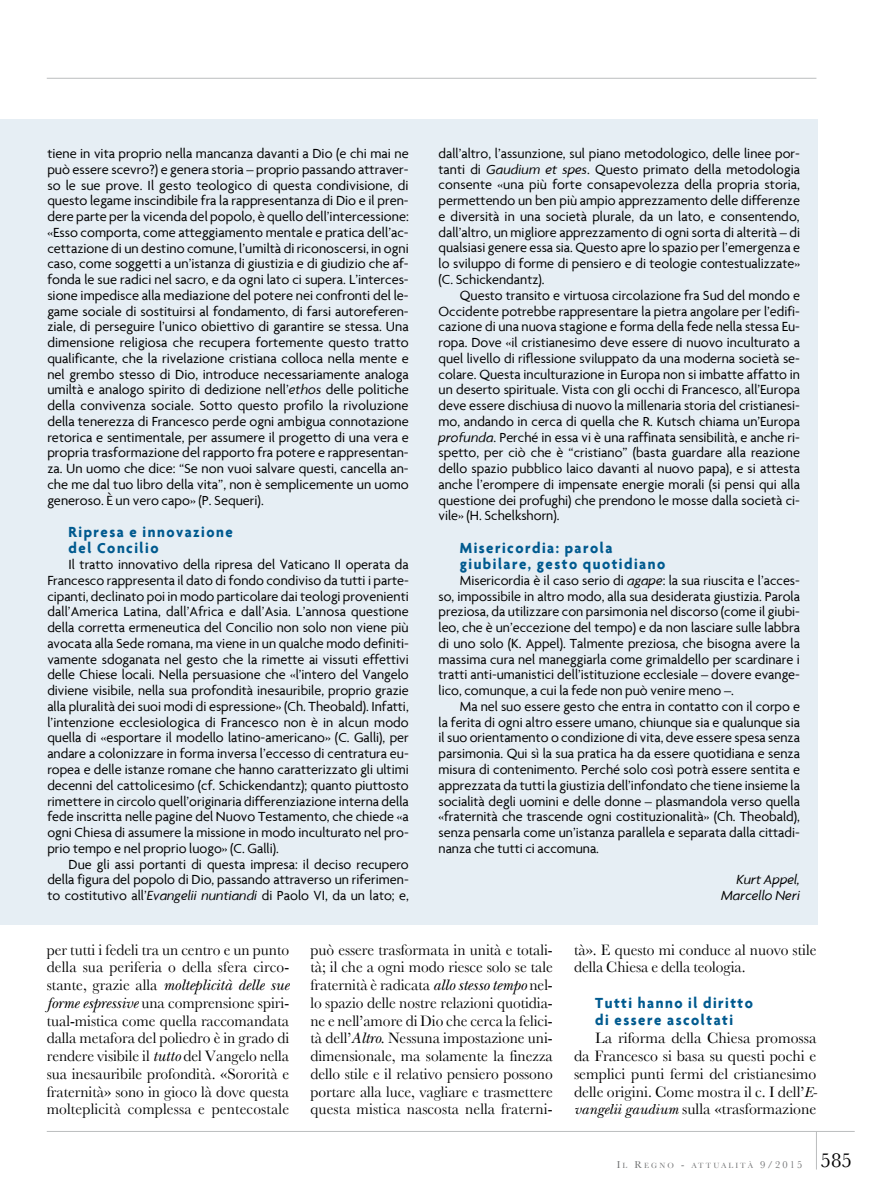
<style>
.page{position:relative;width:893px;height:1191px;background:#fff}
.page>*{position:absolute;margin:0;border:0;box-sizing:border-box;transform-origin:0 0}
.t1{font:15.75px/17.7px "Baskerville";color:#000;text-align:justify}
.t2{font:700 15.75px/16.5px "Agenda";letter-spacing:.1em;color:#005a8f;scale:.95 1}
.t3{font:italic 15.75px "New Baskerville Std";color:#000}
.t4{font:14.25px/15.8px "Agenda";color:#000;text-align:justify}
.t5{font:italic 14.25px/15.8px "Agenda";color:#000;text-align:right}
.t6{font:7.8px "Baskerville";letter-spacing:.265em;color:#707172}
.s1{font-style:italic}
.s2{font-family:"Baskerville";font-style:normal}
.s3{font-family:"New Baskerville Std";font-style:italic}
.s4{font-family:"New Baskerville Std";font-style:italic;font-size:15px}
.s5{font-size:10.5px}
</style>
<div class="page">
<hr style="left:47px;top:78px;width:769px;height:1px;background:#bbbdbe">
<hr style="left:47px;top:1131px;width:808px;height:1px;background:#bbbdbe">
<hr style="left:816px;top:1131px;width:1px;height:38px;background:#bbbdbe">
<div style="left:0;top:119px;width:817px;height:805px;background:#e6eef4"></div>
<p class="t4" style="left:47px;top:145px;width:363px">tiene in vita proprio nella mancanza davanti a Dio (e chi mai ne può essere scevro?) e genera storia – proprio passando attraver&shy;so le sue prove. Il gesto teologico di questa condivisione, di questo legame inscindibile fra la rappresentanza di Dio e il pren&shy;dere parte per la vicenda del popolo, è quello dell’intercessione: «Esso comporta, come atteggiamento mentale e pratica dell’ac&shy;cettazione di un destino comune, l’umiltà di riconoscersi, in ogni caso, come soggetti a un’istanza di giustizia e di giudizio che af&shy;fonda le sue radici nel sacro, e da ogni lato ci supera. L’interces&shy;sione impedisce alla mediazione del potere nei confronti del le&shy;game sociale di sostituirsi al fondamento, di farsi autoreferen&shy;ziale, di perseguire l’unico obiettivo di garantire se stessa. Una dimensione religiosa che recupera fortemente questo tratto qualificante, che la rivelazione cristiana colloca nella mente e nel grembo stesso di Dio, introduce necessariamente analoga umiltà e analogo spirito di dedizione nell’<span class="s1">ethos</span> delle politiche della convivenza sociale. Sotto questo profilo la rivoluzione della tenerezza di Francesco perde ogni ambigua connotazione retorica e sentimentale, per assumere il progetto di una vera e propria trasformazione del rapporto fra potere e rappresentan&shy;za. Un uomo che dice: “Se non vuoi salvare questi, cancella an&shy;che me dal tuo libro della vita”, non è semplicemente un uomo generoso. È un vero capo» (P. Sequeri).</p>
<p class="t2" style="left:69px;top:523px;width:174px">Ripresa e innovazione del Concilio</p>
<p class="t4" style="left:47px;top:556px;width:363px;text-indent:21px">Il tratto innovativo della ripresa del Vaticano II operata da Francesco rappresenta il dato di fondo condiviso da tutti i parte&shy;cipanti, declinato poi in modo particolare dai teologi provenienti dall’America Latina, dall’Africa e dall’Asia. L’annosa questione della corretta ermeneutica del Concilio non solo non viene più avocata alla Sede romana, ma viene in un qualche modo definiti&shy;vamente sdoganata nel gesto che la rimette ai vissuti effettivi delle Chiese locali. Nella persuasione che «l’intero del Vangelo diviene visibile, nella sua profondità inesauribile, proprio grazie alla pluralità dei suoi modi di espressione» (Ch. Theobald). Infatti, l’intenzione ecclesiologica di Francesco non è in alcun modo quella di «esportare il modello latino-americano» (C. Galli), per andare a colonizzare in forma inversa l’eccesso di centratura eu&shy;ropea e delle istanze romane che hanno caratterizzato gli ultimi decenni del cattolicesimo (cf. Schickendantz); quanto piuttosto rimettere in circolo quell’originaria differenziazione interna della fede inscritta nelle pagine del Nuovo Testamento, che chiede «a ogni Chiesa di assumere la missione in modo inculturato nel pro&shy;prio tempo e nel proprio luogo» (C. Galli).</p>
<p class="t4" style="left:47px;top:855px;width:363px;text-indent:21px">Due gli assi portanti di questa impresa: il deciso recupero della figura del popolo di Dio, passando attraverso un riferimen&shy;to costitutivo all’<span class="s1">Evangelii nuntiandi</span> di Paolo VI, da un lato; e,</p>
<p class="t4" style="left:439px;top:145px;width:363px">dall’altro, l’assunzione, sul piano metodologico, delle linee por&shy;tanti di <span class="s1">Gaudium et spes</span>. Questo primato della metodologia consente «una più forte consapevolezza della propria storia, permettendo un ben più ampio apprezzamento delle differenze e diversità in una società plurale, da un lato, e consentendo, dall’altro, un migliore apprezzamento di ogni sorta di alterità – di qualsiasi genere essa sia. Questo apre lo spazio per l’emergenza e lo sviluppo di forme di pensiero e di teologie contestualizzate» (C. Schickendantz).</p>
<p class="t4" style="left:439px;top:287px;width:363px;text-indent:21px">Questo transito e virtuosa circolazione fra Sud del mondo e Occidente potrebbe rappresentare la pietra angolare per l’edifi&shy;cazione di una nuova stagione e forma della fede nella stessa Eu&shy;ropa. Dove «il cristianesimo deve essere di nuovo inculturato a quel livello di riflessione sviluppato da una moderna società se&shy;colare. Questa inculturazione in Europa non si imbatte affatto in un deserto spirituale. Vista con gli occhi di Francesco, all’Europa deve essere dischiusa di nuovo la millenaria storia del cristianesi&shy;mo, andando in cerca di quella che R. Kutsch chiama un’Europa <span class="s1">profunda</span>. Perché in essa vi è una raffinata sensibilità, e anche ri&shy;spetto, per ciò che è “cristiano” (basta guardare alla reazione dello spazio pubblico laico davanti al nuovo papa), e si attesta anche l’erompere di impensate energie morali (si pensi qui alla questione dei profughi) che prendono le mosse dalla società ci&shy;vile» (H. Schelkshorn).</p>
<p class="t2" style="left:460px;top:539px;width:218px">Misericordia: parola giubilare, gesto quotidiano</p>
<p class="t4" style="left:439px;top:572px;width:363px;text-indent:21px">Misericordia è il caso serio di <span class="s1">agape</span>: la sua riuscita e l’acces&shy;so, impossibile in altro modo, alla sua desiderata giustizia. Parola preziosa, da utilizzare con parsimonia nel discorso (come il giubi&shy;leo, che è un’eccezione del tempo) e da non lasciare sulle labbra di uno solo (K. Appel). Talmente preziosa, che bisogna avere la massima cura nel maneggiarla come grimaldello per scardinare i tratti anti-umanistici dell’istituzione ecclesiale – dovere evange&shy;lico, comunque, a cui la fede non può venire meno –.</p>
<p class="t4" style="left:439px;top:698px;width:363px;text-indent:21px">Ma nel suo essere gesto che entra in contatto con il corpo e la ferita di ogni altro essere umano, chiunque sia e qualunque sia il suo orientamento o condizione di vita, deve essere spesa senza parsimonia. Qui sì la sua pratica ha da essere quotidiana e senza misura di contenimento. Perché solo così potrà essere sentita e apprezzata da tutti la giustizia dell’infondato che tiene insieme la socialità degli uomini e delle donne – plasmandola verso quella «fraternità che trascende ogni costituzionalità» (Ch. Theobald), senza pensarla come un’istanza parallela e separata dalla cittadi&shy;nanza che tutti ci accomuna.</p>
<p class="t5" style="left:721px;top:871px;width:80px">Kurt Appel,<br>Marcello Neri</p>
<p class="t1" style="left:47px;top:940px;width:244px">per tutti i fedeli tra un centro e un punto della sua periferia o della sfera circo-</p>
<p class="t3" style="left:47px;top:975px;width:244px"><span class="s2">stante, grazie alla</span> molteplicità delle sue</p>
<p class="t1" style="left:47px;top:993px;width:244px"><span class="s3">forme espressive</span> una comprensione spiri&shy;tual-mistica come quella raccomandata dalla metafora del poliedro è in grado di rendere visibile il <span class="s3">tutto</span> del Vangelo nella sua inesauribile profondità. «Sororità e fraternità» sono in gioco là dove questa molteplicità complessa e pentecostale</p>
<p class="t1" style="left:310px;top:940px;width:244px">può essere trasformata in unità e totali&shy;tà; il che a ogni modo riesce solo se tale fraternità è radicata <span class="s3">allo stesso tempo</span> nel&shy;lo spazio delle nostre relazioni quotidia&shy;ne e nell’amore di Dio che cerca la felici&shy;tà dell’<span class="s3">Altro</span>. Nessuna impostazione uni&shy;dimensionale, ma solamente la finezza dello stile e il relativo pensiero possono portare alla luce, vagliare e trasmettere questa mistica nascosta nella fraterni-</p>
<p class="t1" style="left:574px;top:940px;width:244px">tà». E questo mi conduce al nuovo stile della Chiesa e della teologia.</p>
<p class="t2" style="left:595px;top:993px;width:167px;line-height:17.4px">Tutti hanno il diritto di essere ascoltati</p>
<p class="t1" style="left:574px;top:1028px;width:245px;text-indent:21px">La riforma della Chiesa promossa da Francesco si basa su questi pochi e semplici punti fermi del cristianesimo delle origini. Come mostra il c. I dell’<span class="s4">E&shy;vangelii gaudium</span> sulla «trasformazione</p>
<p class="t6" style="left:617px;top:1161px;width:237px"><span class="s5">I</span>L <span class="s5">R</span>EGNO <span class="s5">-</span> ATTUALITÀ <span class="s5">9/2015</span> <sup>585</sup></p>
</div>
